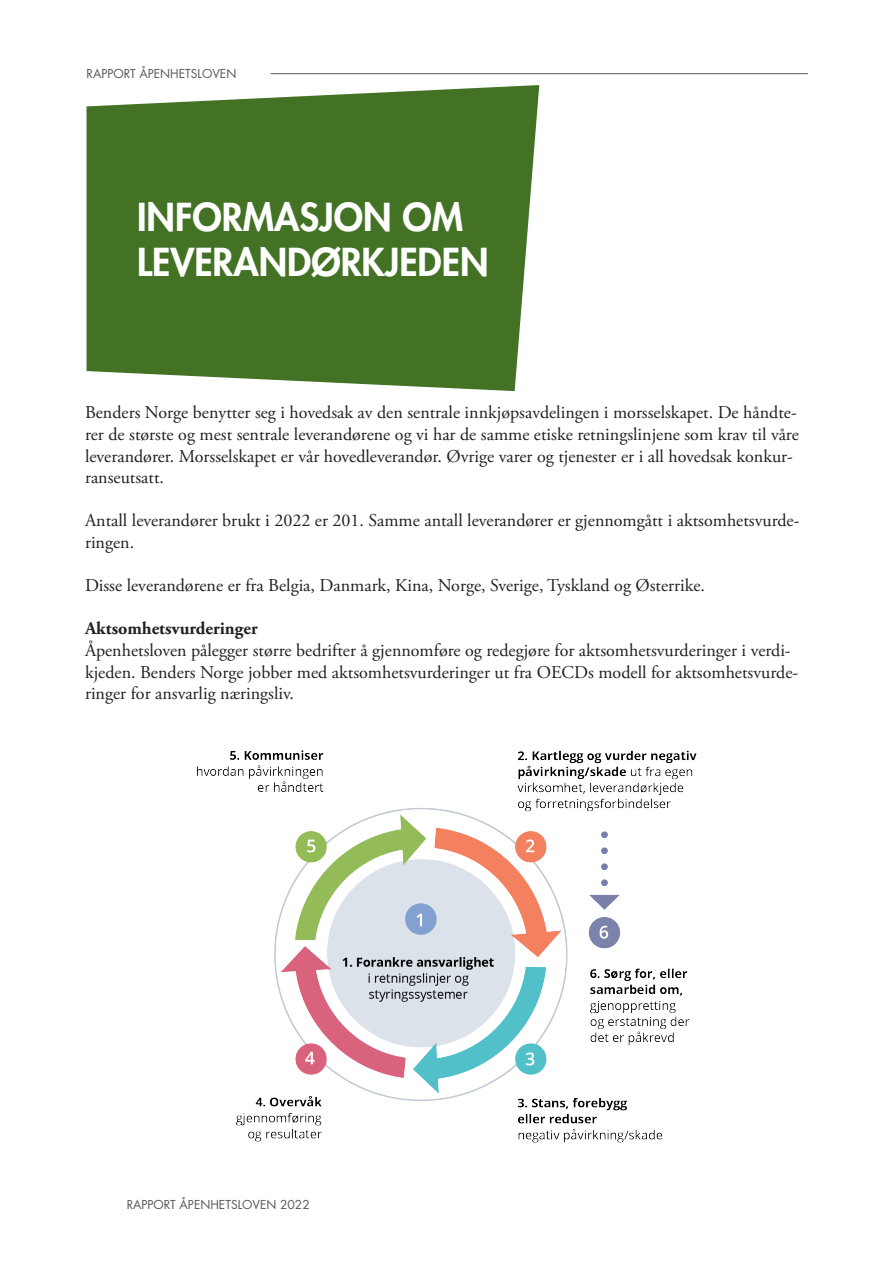
<style>
.page{position:relative;width:893px;height:1263px;background:#fff}
.page>*{position:absolute;margin:0;border:0;box-sizing:border-box;transform-origin:0 0}
.t1{font:800 37.5px/45px "Futura Std";color:#fff}
.t2{font:18px/21.6px "Adobe Garamond Pro";color:#231f20}
.t3{font:700 18px "Adobe Garamond Pro";color:#231f20}
.t4{font:12px "Futura Std";color:#57585a}
</style>
<div class="page">
<img style="left:196px;top:750px;width:501px;height:393px">
<svg style="left:87px;top:85px;width:452px;height:306px;background:#547e38"></svg>
<hr style="left:271px;top:73px;width:537px;height:1px;background:#57585a">
<p class="t4" style="left:87px;top:66px;width:151px">RAPPORT ÅPENHETSLOVEN</p>
<h1 class="t1" style="left:137px;top:195px;width:353px">INFORMASJON OM<br>LEVERANDØRKJEDEN</h1>
<p class="t2" style="left:85px;top:403px;width:715px">Benders Norge benytter seg i hovedsak av den sentrale innkjøpsavdelingen i morsselskapet. De håndte&shy;rer de største og mest sentrale leverandørene og vi har de samme etiske retningslinjene som krav til våre leverandører. Morsselskapet er vår hovedleverandør. Øvrige varer og tjenester er i all hovedsak konkur&shy;ranseutsatt.</p>
<p class="t2" style="left:85px;top:511px;width:716px">Antall leverandører brukt i 2022 er 201. Samme antall leverandører er gjennomgått i aktsomhetsvurde&shy;ringen.</p>
<p class="t2" style="left:85px;top:575px;width:622px">Disse leverandørene er fra Belgia, Danmark, Kina, Norge, Sverige, Tyskland og Østerrike.</p>
<p class="t3" style="left:85px;top:618px;width:174px">Aktsomhetsvurderinger</p>
<p class="t2" style="left:85px;top:640px;width:715px">Åpenhetsloven pålegger større bedrifter å gjennomføre og redegjøre for aktsomhetsvurderinger i verdi&shy;kjeden. Benders Norge jobber med aktsomhetsvurderinger ut fra OECDs modell for aktsomhetsvurde&shy;ringer for ansvarlig næringsliv.</p>
<p class="t4" style="left:127px;top:1197px;width:185px">RAPPORT ÅPENHETSLOVEN 2022</p>
</div>
